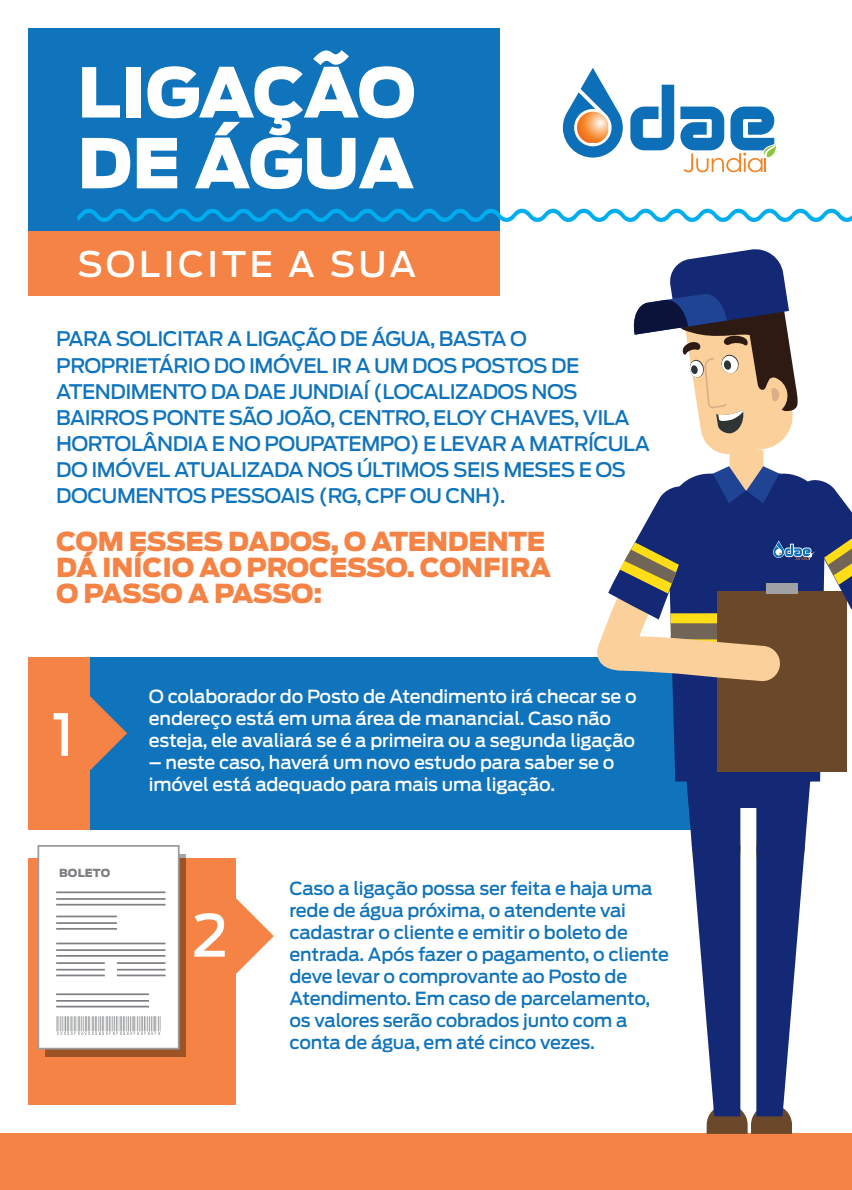
<style>
.page{position:relative;width:852px;height:1190px;background:#fff}
.page>*{position:absolute;margin:0;border:0;box-sizing:border-box;transform-origin:0 0}
.t1{font:900 68px/70.8px "Antenna";letter-spacing:-.025em;color:#fff}
.t2{font:500 57.8px "Antenna";color:#fff}
.t3{font:500 35px "Antenna";letter-spacing:.1em;color:#fff}
.t4{font:900 26px/26px "Antenna";letter-spacing:-.015em;color:#f58345}
.t5{font:500 20px/26px "Antenna";letter-spacing:-.025em;color:#1074bc}
.t6{font:500 18px/22px "Antenna";letter-spacing:-.01em;color:#1074bc}
.t7{font:500 18px/22px "Antenna";letter-spacing:-.01em;color:#fff}
.t8{font:900 11px "Antenna";letter-spacing:.015em;color:#7e8083}
</style>
<div class="page">
<div style="left:28px;top:28px;width:471px;height:252px;background:#1074bc"></div>
<div style="left:28px;top:657px;width:675px;height:173px;background:#1074bc"></div>
<svg style="left:630px;top:85px;width:44px;height:65px"></svg>
<svg style="left:563px;top:68px;width:59px;height:90px"></svg>
<svg style="left:680px;top:107px;width:97px;height:65px"></svg>
<svg style="left:77px;top:209px;width:774px;height:13px"></svg>
<div style="left:28px;top:231px;width:471px;height:65px;background:#f58345"></div>
<div style="left:0;top:1134px;width:851px;height:56px;background:#f58345"></div>
<div style="left:28px;top:657px;width:61px;height:173px;background:#f58345"></div>
<svg style="left:89px;top:695px;width:38px;height:76px"></svg>
<div style="left:28px;top:858px;width:208px;height:247px;background:#f58345"></div>
<svg style="left:236px;top:898px;width:38px;height:76px"></svg>
<svg style="left:685px;top:781px;width:125px;height:353px"></svg>
<div style="left:703px;top:771px;width:85px;height:37px;background:#142975"></div>
<div style="left:672px;top:682px;width:149px;height:99px;background:#142975"></div>
<div style="left:716px;top:591px;width:130px;height:181px;background:#6c482a"></div>
<hr style="left:46px;top:854px;width:140px;height:4px;background:#a4a5a9">
<div style="left:46px;top:858px;width:140px;height:199px;background:linear-gradient(to right,#9e5327,#9e5327)"></div>
<div style="left:37px;top:845px;width:142px;height:204px;background:#fff;border:2px solid #999b9e"></div>
<svg style="left:56px;top:1016px;width:104px;height:19px"></svg>
<hr style="left:56px;top:1006px;width:93px;height:1px;background:#7e8083">
<hr style="left:56px;top:1000px;width:93px;height:2px;background:#7e8083">
<hr style="left:56px;top:993px;width:93px;height:2px;background:#7e8083">
<hr style="left:56px;top:904px;width:109px;height:1px;background:#7e8083">
<hr style="left:56px;top:898px;width:109px;height:2px;background:#7e8083">
<hr style="left:56px;top:891px;width:109px;height:2px;background:#7e8083">
<hr style="left:56px;top:928px;width:61px;height:2px;background:#7e8083">
<hr style="left:56px;top:922px;width:61px;height:2px;background:#7e8083">
<hr style="left:56px;top:916px;width:61px;height:1px;background:#7e8083">
<hr style="left:56px;top:955px;width:109px;height:2px;background:#7e8083">
<hr style="left:56px;top:949px;width:109px;height:2px;background:#7e8083">
<hr style="left:56px;top:943px;width:109px;height:1px;background:#7e8083">
<hr style="left:56px;top:974px;width:49px;height:2px;background:#7e8083">
<hr style="left:56px;top:969px;width:49px;height:1px;background:#7e8083">
<hr style="left:56px;top:962px;width:49px;height:2px;background:#7e8083">
<hr style="left:117px;top:974px;width:48px;height:2px;background:#7e8083">
<hr style="left:117px;top:969px;width:48px;height:1px;background:#7e8083">
<hr style="left:117px;top:962px;width:48px;height:2px;background:#7e8083">
<svg style="left:597px;top:249px;width:254px;height:433px"></svg>
<h1 class="t1" style="left:77px;top:58px;width:340px">LIGAÇÃO<br>DE ÁGUA</h1>
<h3 class="t3" style="left:77px;top:244px;width:340px">SOLICITE A SUA</h3>
<p class="t5" style="left:56px;top:326px;width:595px">PARA SOLICITAR A LIGAÇÃO DE ÁGUA, BASTA O PROPRIETÁRIO DO IMÓVEL IR A UM DOS POSTOS DE ATENDIMENTO DA DAE JUNDIAÍ (LOCALIZADOS NOS BAIRROS PONTE SÃO JOÃO, CENTRO, ELOY CHAVES, VILA HORTOLÂNDIA E NO POUPATEMPO) E LEVAR A MATRÍCULA DO IMÓVEL ATUALIZADA NOS ÚLTIMOS SEIS MESES E OS DOCUMENTOS PESSOAIS (RG, CPF OU CNH).</p>
<h3 class="t4" style="left:56px;top:529px;width:496px">COM ESSES DADOS, O ATENDENTE<br>DÁ INÍCIO AO PROCESSO. CONFIRA<br>O PASSO A PASSO:</h3>
<h2 class="t2" style="left:52px;top:700px;width:24px">1</h2>
<p class="t8" style="left:59px;top:866px;width:53px">BOLETO</p>
<p class="t7" style="left:149px;top:686px;width:489px">O colaborador do Posto de Atendimento irá checar se o endereço está em uma área de manancial. Caso não esteja, ele avaliará se é a primeira ou a segunda ligação</p>
<p class="t7" style="left:149px;top:752px;width:467px">– neste caso, haverá um novo estudo para saber se o imóvel está adequado para mais uma ligação.</p>
<h2 class="t2" style="left:192px;top:901px;width:37px">2</h2>
<p class="t6" style="left:289px;top:877px;width:381px">Caso a ligação possa ser feita e haja uma rede de água próxima, o atendente vai cadastrar o cliente e emitir o boleto de entrada. Após fazer o pagamento, o cliente deve levar o comprovante ao Posto de Atendimento. Em caso de parcelamento, os valores serão cobrados junto com a conta de água, em até cinco vezes.</p>
</div>
